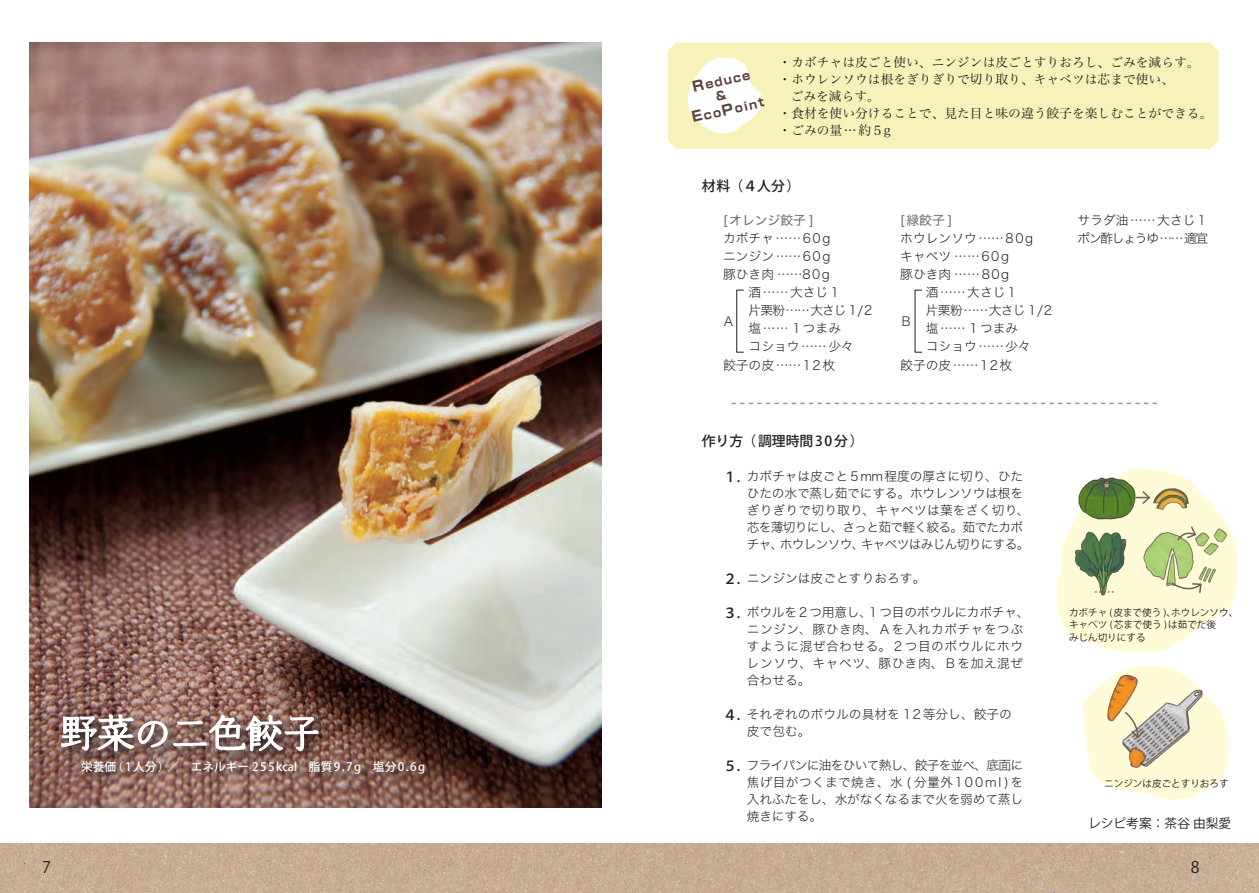
<style>
.page{position:relative;width:1259px;height:893px;background:#fff}
.page>*{position:absolute;margin:0;border:0;box-sizing:border-box;transform-origin:0 0}
.t1{font:15.9px "Koz Go Pr 6 N";color:#231f20}
.t2{font:500 13.8px "Koz Go Pr 6 N";color:#231f20}
.t3{font:12.75px/17px "Hira Kaku Std W2";color:#231f20}
.t4{font:12.75px/17px "Hira Min Std W3";color:#231f20}
.t5{font:12.75px/17px "Hira Kaku Std W2";letter-spacing:.035em;color:#231f20}
.t6{font:12.75px/18.1px "Hira Kaku Std W2";letter-spacing:-.1em;color:#231f20}
.t7{font:12.75px "Hira Kaku Std W4";color:#6c6d70}
.t8{font:12.75px "Koz Go Pr 6 N";color:#231f20}
.t9{font:500 11.7px "Koz Go Pr 6 N";color:#fff}
.t10{font:700 11.7px "Wanpaku GN";color:#5b423e}
.t11{font:9.6px/12.8px "Koz Go Pr 6 N";color:#231f20}
.s1{font-size:13.8px}
</style>
<div class="page">
<img style="left:0;top:843px;width:1259px;height:50px">
<svg style="left:731px;top:403px;width:426px;height:1px"></svg>
<img style="left:30px;top:43px;width:572px;height:765px">
<div style="left:668px;top:43px;width:550px;height:106px;background:#f7f2b9"></div>
<svg style="left:1083px;top:666px;width:146px;height:134px"></svg>
<svg style="left:1056px;top:468px;width:182px;height:185px"></svg>
<div style="left:736px;top:290px;width:8px;height:63px;border:1px solid #231f20"></div>
<svg style="left:56px;top:710px;width:276px;height:55px;background:#7c5850"></svg>
<img style="left:60px;top:702px;width:260px;height:50px">
<svg style="left:78px;top:756px;width:360px;height:31px;background:#866158"></svg>
<svg style="left:687px;top:58px;width:75px;height:76px"></svg>
<p class="t10" style="left:691px;top:80px;width:60px;rotate:-13deg"><span class="s1">R</span>educe</p>
<p class="t10" style="left:690px;top:111px;width:75px;rotate:-13deg"><span class="s1">E</span>co<span class="s1">P</span>oint</p>
<p class="t4" style="left:778px;top:53px;width:435px">・カボチャは皮ごと使い、ニンジンは皮ごとすりおろし、ごみを減らす。・ホウレンソウは根をぎりぎりで切り取り、キャベツは芯まで使い、<br>　ごみを減らす。<br>・食材を使い分けることで、見た目と味の違う餃子を楽しむことができる。・ごみの量…約５g</p>
<p class="t9" style="left:81px;top:760px;width:346px">栄養価（ 1 人分）／　エネルギー 2 5 5 kcal　脂質 9 . 7 g　塩分 0 . 6 g</p>
<p class="t2" style="left:702px;top:178px;width:100px">材料 （４人分）</p>
<p class="t7" style="left:723px;top:210px;width:92px">[オレンジ餃子 ]</p>
<p class="t3" style="left:723px;top:229px;width:109px">カボチャ……60g</p>
<p class="t3" style="left:723px;top:247px;width:109px">ニンジン……60g</p>
<p class="t3" style="left:723px;top:266px;width:108px">豚ひき肉 ……80g</p>
<p class="t3" style="left:748px;top:284px;width:94px">酒……大さじ１</p>
<p class="t3" style="left:748px;top:302px;width:125px">片栗粉……大さじ 1/2</p>
<p class="t3" style="left:748px;top:320px;width:94px">塩……１つまみ</p>
<p class="t3" style="left:748px;top:338px;width:107px">コショウ……少々</p>
<p class="t3" style="left:723px;top:356px;width:114px">餃子の皮……12枚</p>
<p class="t7" style="left:900px;top:210px;width:54px">[緑餃子 ]</p>
<p class="t3" style="left:900px;top:229px;width:134px">ホウレンソウ……80g</p>
<p class="t3" style="left:900px;top:248px;width:110px">キャベツ ……60g</p>
<p class="t3" style="left:900px;top:266px;width:110px">豚ひき肉 ……80g</p>
<p class="t3" style="left:926px;top:284px;width:94px">酒……大さじ１</p>
<p class="t3" style="left:926px;top:302px;width:128px">片栗粉……大さじ 1/2</p>
<p class="t3" style="left:926px;top:320px;width:94px">塩……１つまみ</p>
<p class="t3" style="left:926px;top:338px;width:107px">コショウ……少々</p>
<p class="t3" style="left:900px;top:356px;width:114px">餃子の皮……12枚</p>
<p class="t3" style="left:722px;top:312px;width:14px">Ａ</p>
<p class="t3" style="left:900px;top:312px;width:14px">Ｂ</p>
<p class="t6" style="left:1077px;top:211px;width:132px">サラダ油……大さじ１ポン酢しょうゆ……適宜</p>
<p class="t2" style="left:702px;top:433px;width:163px">作り方 （調理時間30分）</p>
<p class="t2" style="left:723px;top:469px;width:19px">１.</p>
<p class="t3" style="left:747px;top:467px;width:284px">カボチャは皮ごと５mm程度の厚さに切り、ひたひたの水で蒸し茹でにする。ホウレンソウは根をぎりぎりで切り取り、キャベツは葉をざく切り、芯を薄切りにし、さっと茹で軽く絞る。茹でたカボチャ、ホウレンソウ、キャベツはみじん切りにする。</p>
<p class="t3" style="left:747px;top:569px;width:180px">ニンジンは皮ごとすりおろす。</p>
<p class="t5" style="left:747px;top:603px;width:284px">ボウルを２つ用意し、１つ目のボウルにカボチャ、ニンジン、豚ひき肉、Ａを入れカボチャをつぶすように混ぜ合わせる。２つ目のボウルにホウレンソウ、キャベツ、豚ひき肉、Ｂを加え混ぜ合わせる。</p>
<p class="t3" style="left:747px;top:705px;width:267px">それぞれのボウルの具材を 12等分し、餃子の皮で包む。</p>
<p class="t3" style="left:747px;top:756px;width:278px;text-align:justify">フライパンに油をひいて熱し、餃子を並べ、底面に焦げ目がつくまで焼き、水 ( 分量外100ml )を入れふたをし、水がなくなるまで火を弱めて蒸し焼きにする。</p>
<p class="t2" style="left:723px;top:571px;width:19px">２.</p>
<p class="t2" style="left:723px;top:605px;width:19px">３.</p>
<p class="t2" style="left:723px;top:707px;width:19px">４.</p>
<p class="t2" style="left:723px;top:758px;width:19px">５.</p>
<p class="t11" style="left:1069px;top:606px;width:171px">カボチャ (皮まで使う )、ホウレンソウ、キャベツ ( 芯まで使う ) は茹でた後<br>みじん切りにする</p>
<p class="t11" style="left:1104px;top:777px;width:126px">ニンジンは皮ごとすりおろす</p>
<p class="t8" style="left:1088px;top:816px;width:145px">レシピ考案：茶谷 由梨愛</p>
<p class="t1" style="left:42px;top:858px;width:10px">7</p>
<p class="t1" style="left:1190px;top:858px;width:10px">8</p>
</div>
